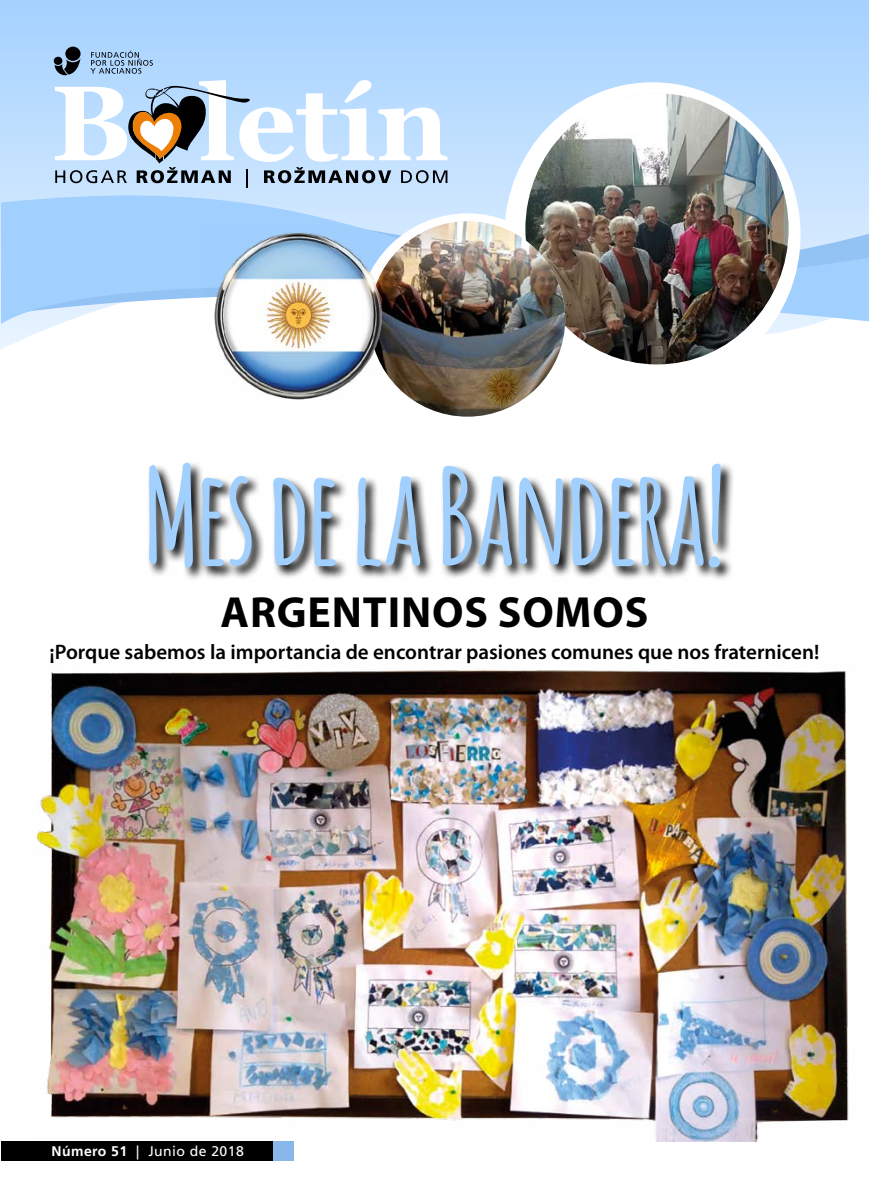
<style>
.page{position:relative;width:869px;height:1191px;background:#fff}
.page>*{position:absolute;margin:0;border:0;box-sizing:border-box;transform-origin:0 0}
.t1{font:700 131.25px "Amatic";color:#a1d0ff}
.t2{font:700 43.75px "Myriad Pro";letter-spacing:.02em;color:#000}
.t3{font:600 21px "Myriad Pro";color:#000}
.t4{font:14px "Frutiger LT Std";letter-spacing:.03em;color:#fff}
.s1{font-weight:700}
</style>
<div class="page">
<svg style="left:0;top:0;width:868px;height:350px;background:#acd5fe"></svg>
<svg style="left:1px;top:121px;width:867px;height:229px;fill:#c1e0ff"></svg>
<svg style="left:1px;top:158px;width:867px;height:185px;background:#bcddfe"></svg>
<div style="left:65px;top:47px;width:15px;height:14px;background:#000;border-radius:50%"></div>
<svg style="left:55px;top:51px;width:392px;height:137px"></svg>
<div style="left:1px;top:1141px;width:271px;height:20px;background:#000"></div>
<div style="left:272px;top:1141px;width:21px;height:20px;background:#8ab7ea"></div>
<svg style="left:149px;top:463px;width:584px;height:116px"></svg>
<div style="left:357px;top:213px;width:220px;height:220px;background:#fff;border-radius:50%"></div>
<div style="left:504px;top:82px;width:296px;height:305px;background:#fff;border-radius:50%"></div>
<img style="left:525px;top:93px;width:263px;height:271px">
<img style="left:37px;top:670px;width:812px;height:471px">
<img style="left:369px;top:221px;width:196px;height:195px;border-radius:98px">
<img style="left:204px;top:227px;width:178px;height:173px">
<h1 class="t1" style="left:144px;top:422px;width:581px">Mes de la Bandera!</h1>
<h2 class="t2" style="left:220px;top:588px;width:429px">ARGENTINOS SOMOS</h2>
<p class="t3" style="left:50px;top:638px;width:770px">¡Porque sabemos la importancia de encontrar pasiones comunes que nos fraternicen!</p>
<p class="t4" style="left:52px;top:1142px;width:193px"><span class="s1">Número 51</span> | Junio de 2018</p>
</div>
